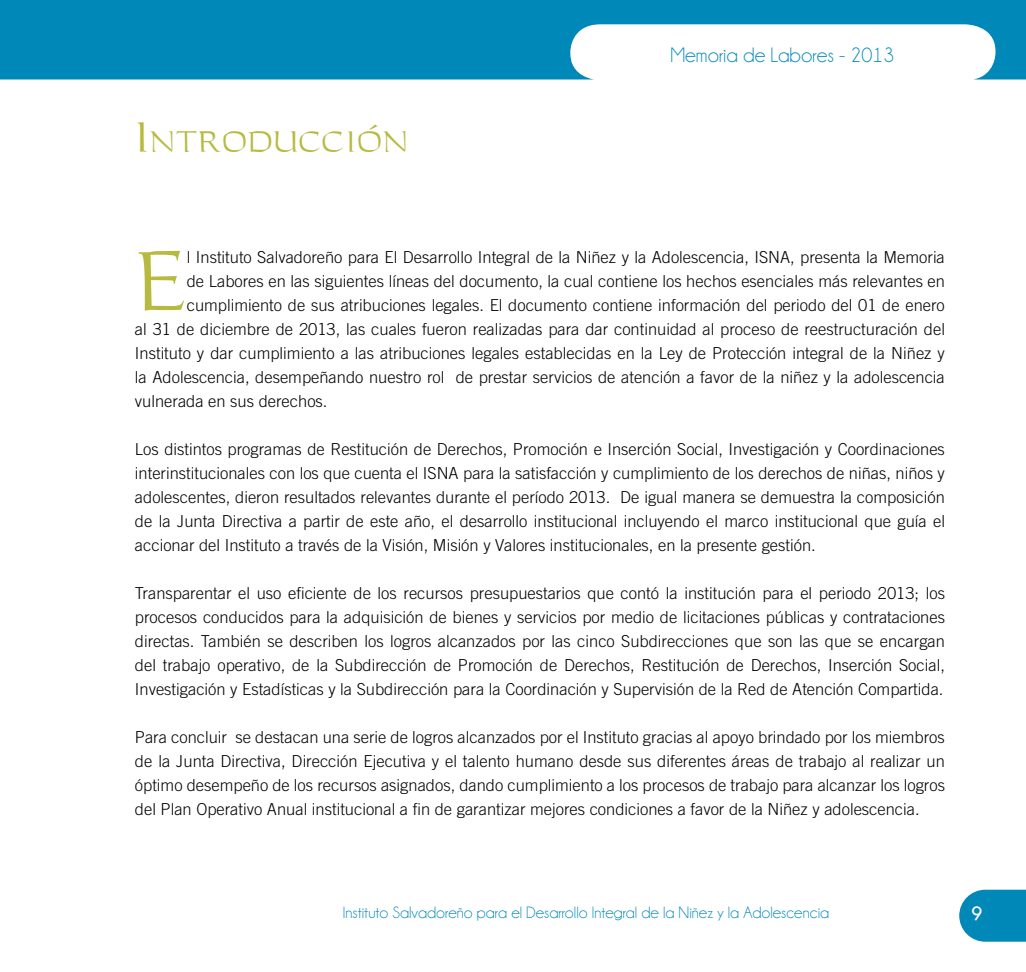
<style>
.page{position:relative;width:1026px;height:972px;background:#fff}
.page>*{position:absolute;margin:0;border:0;box-sizing:border-box;transform-origin:0 0}
.t1{font:77.4px "Carleton Normal";color:#b7ba3f}
.t2{font:39px "Carleton Normal";color:#b7ba3f}
.t3{font:21px "Champagne&Limousines";color:#0088b9}
.t4{font:21px "Tw Cen";color:#fff}
.t5{font:300 16.5px/24px "Trade Gothic";color:#000;text-align:justify}
.t6{font:16.5px "Champagne&Limousines";color:#0088b9}
</style>
<div class="page">
<svg style="left:0;top:0;width:1026px;height:80px;fill:#0088b9"></svg>
<svg style="left:959px;top:890px;width:67px;height:52px;background:#1792bf"></svg>
<h2 class="t2" style="left:135px;top:114px;width:275px">Introducción</h2>
<p class="t3" style="left:670px;top:44px;width:225px">Memoria de Labores - 2013</p>
<h1 class="t1" style="left:135px;top:235px;width:53px">E</h1>
<p class="t5" style="left:187px;top:245px;width:760px">l Instituto Salvadoreño para El Desarrollo Integral de la Niñez y la Adolescencia, ISNA, presenta la Memoria</p>
<p class="t5" style="left:187px;top:269px;width:760px">de Labores en las siguientes líneas del documento, la cual contiene los hechos esenciales más relevantes en</p>
<p class="t5" style="left:187px;top:293px;width:760px">cumplimiento de sus atribuciones legales. El documento contiene información del periodo del 01 de enero</p>
<p class="t5" style="left:135px;top:317px;width:812px">al 31 de diciembre de 2013, las cuales fueron realizadas para dar continuidad al proceso de reestructuración del</p>
<p class="t5" style="left:135px;top:341px;width:811px">Instituto y dar cumplimiento a las atribuciones legales establecidas en la Ley de Protección integral de la Niñez y</p>
<p class="t5" style="left:135px;top:365px;width:811px">la Adolescencia, desempeñando nuestro rol de prestar servicios de atención a favor de la niñez y la adolescencia</p>
<p class="t5" style="left:135px;top:389px;width:194px">vulnerada en sus derechos.</p>
<p class="t5" style="left:135px;top:437px;width:812px">Los distintos programas de Restitución de Derechos, Promoción e Inserción Social, Investigación y Coordinaciones interinstitucionales con los que cuenta el ISNA para la satisfacción y cumplimiento de los derechos de niñas, niños y adolescentes, dieron resultados relevantes durante el período 2013. De igual manera se demuestra la composición de la Junta Directiva a partir de este año, el desarrollo institucional incluyendo el marco institucional que guía el accionar del Instituto a través de la Visión, Misión y Valores institucionales, en la presente gestión.</p>
<p class="t5" style="left:135px;top:581px;width:812px">Transparentar el uso eficiente de los recursos presupuestarios que contó la institución para el periodo 2013; los procesos conducidos para la adquisición de bienes y servicios por medio de licitaciones públicas y contrataciones directas. También se describen los logros alcanzados por las cinco Subdirecciones que son las que se encargan del trabajo operativo, de la Subdirección de Promoción de Derechos, Restitución de Derechos, Inserción Social, Investigación y Estadísticas y la Subdirección para la Coordinación y Supervisión de la Red de Atención Compartida.</p>
<p class="t5" style="left:135px;top:725px;width:812px">Para concluir se destacan una serie de logros alcanzados por el Instituto gracias al apoyo brindado por los miembros de la Junta Directiva, Dirección Ejecutiva y el talento humano desde sus diferentes áreas de trabajo al realizar un óptimo desempeño de los recursos asignados, dando cumplimiento a los procesos de trabajo para alcanzar los logros del Plan Operativo Anual institucional a fin de garantizar mejores condiciones a favor de la Niñez y adolescencia.</p>
<p class="t6" style="left:343px;top:904px;width:488px">Instituto Salvadoreño para el Desarrollo Integral de la Niñez y la Adolescencia</p>
<p class="t4" style="left:971px;top:900px;width:13px">9</p>
</div>
